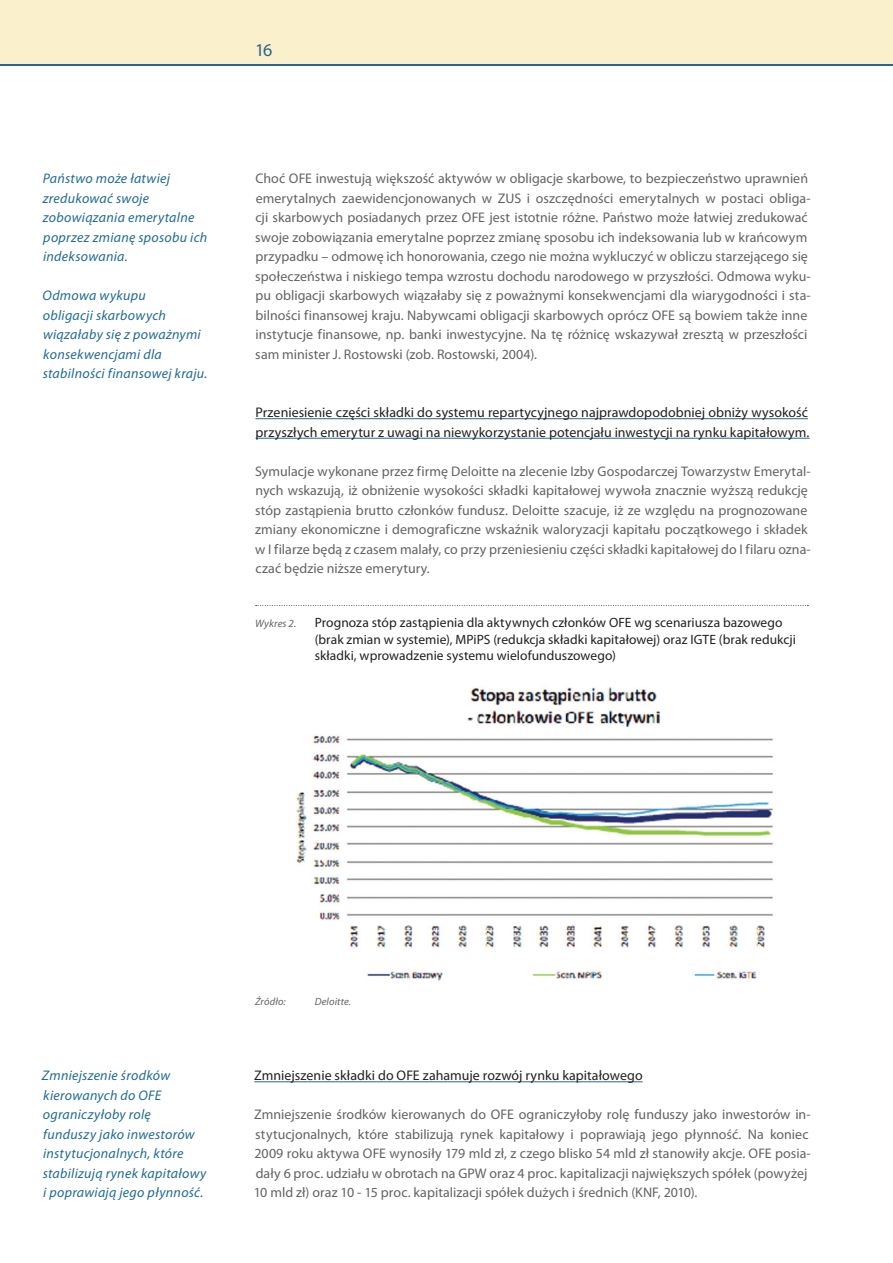
<style>
.page{position:relative;width:893px;height:1263px;background:#fff}
.page>*{position:absolute;margin:0;border:0;box-sizing:border-box;transform-origin:0 0}
.t1{font:18px "Myriad Pro";color:#2b658b}
.t2{font:13.95px/19.5px "Myriad Pro";letter-spacing:.005em;color:#636366}
.wyrzutka{font:italic 13.95px/19.5px "Myriad Pro";letter-spacing:.02em;color:#206a94}
.podpodtytul{font:13.95px/19.5px "Myriad Pro";letter-spacing:.005em;color:#231f20}
.rys_tytul{font:13.5px/16.5px "Myriad Pro";letter-spacing:.005em;color:#231f20}
.rys_tytul-2{font:italic 10.8px "Myriad Pro";letter-spacing:.01em;color:#636366}
.zrodlo{font:italic 10.5px "Myriad Pro";letter-spacing:.01em;color:#636366}
</style>
<div class="page">
<div style="left:0;top:0;width:893px;height:66px;background:#2b658b"></div>
<div style="left:0;top:0;width:893px;height:64px;background:#faf0cc"></div>
<hr style="left:255px;top:418px;width:553px;height:1px;background:#2b658b">
<hr style="left:256px;top:438px;width:554px;height:1px;background:#2b658b">
<hr style="left:254px;top:1081px;width:389px;height:1px;background:#2b658b">
<img style="left:296px;top:687px;width:477px;height:294px">
<svg style="left:256px;top:605px;width:552px;height:1px"></svg>
<p class="wyrzutka" style="left:43px;top:169px;width:166px">Państwo może łatwiej zredukować swoje zobowiązania emerytalne poprzez zmianę sposobu ich indeksowania.</p>
<p class="wyrzutka" style="left:43px;top:286px;width:166px">Odmowa wykupu<br>obligacji skarbowych wiązałaby się z poważnymi konsekwencjami dla stabilności finansowej kraju.</p>
<p class="t1" style="left:255px;top:39px;width:19px">16</p>
<p class="t2" style="left:255px;top:169px;width:557px">Choć OFE inwestują większość aktywów w obligacje skarbowe, to bezpieczeństwo uprawnień emerytalnych zaewidencjonowanych w ZUS i oszczędności emerytalnych w postaci obliga&shy;cji skarbowych posiadanych przez OFE jest istotnie różne. Państwo może łatwiej zredukować swoje zobowiązania emerytalne poprzez zmianę sposobu ich indeksowania lub w krańcowym przypadku – odmowę ich honorowania, czego nie można wykluczyć w obliczu starzejącego się społeczeństwa i niskiego tempa wzrostu dochodu narodowego w przyszłości. Odmowa wyku&shy;pu obligacji skarbowych wiązałaby się z poważnymi konsekwencjami dla wiarygodności i sta&shy;bilności finansowej kraju. Nabywcami obligacji skarbowych oprócz OFE są bowiem także inne instytucje finansowe, np. banki inwestycyjne. Na tę różnicę wskazywał zresztą w przeszłości sam minister J. Rostowski (zob. Rostowski, 2004).</p>
<p class="podpodtytul" style="left:255px;top:403px;width:556px">Przeniesienie części składki do systemu repartycyjnego najprawdopodobniej obniży wysokość przyszłych emerytur z uwagi na niewykorzystanie potencjału inwestycji na rynku kapitałowym.</p>
<p class="t2" style="left:255px;top:461px;width:557px">Symulacje wykonane przez firmę Deloitte na zlecenie Izby Gospodarczej Towarzystw Emerytal&shy;nych wskazują, iż obniżenie wysokości składki kapitałowej wywoła znacznie wyższą redukcję stóp zastąpienia brutto członków fundusz. Deloitte szacuje, iż ze względu na prognozowane zmiany ekonomiczne i demograficzne wskaźnik waloryzacji kapitału początkowego i składek w I filarze będą z czasem malały, co przy przeniesieniu części składki kapitałowej do I filaru ozna&shy;czać będzie niższe emerytury.</p>
<p class="rys_tytul-2" style="left:255px;top:617px;width:43px">Wykres 2.</p>
<p class="rys_tytul" style="left:315px;top:614px;width:483px">Prognoza stóp zastąpienia dla aktywnych członków OFE wg scenariusza bazowego (brak zmian w systemie), MPiPS (redukcja składki kapitałowej) oraz IGTE (brak redukcji składki, wprowadzenie systemu wielofunduszowego)</p>
<p class="wyrzutka" style="left:42px;top:1066px;width:166px">Zmniejszenie środków kierowanych do OFE ograniczyłoby rolę funduszy jako inwestorów instytucjonalnych, które stabilizują rynek kapitałowy i poprawiają jego płynność.</p>
<p class="zrodlo" style="left:255px;top:995px;width:32px">Źródło:</p>
<p class="zrodlo" style="left:315px;top:995px;width:38px">Deloitte.</p>
<p class="podpodtytul" style="left:254px;top:1066px;width:390px">Zmniejszenie składki do OFE zahamuje rozwój rynku kapitałowego</p>
<p class="t2" style="left:254px;top:1105px;width:559px">Zmniejszenie środków kierowanych do OFE ograniczyłoby rolę funduszy jako inwestorów in&shy;stytucjonalnych, które stabilizują rynek kapitałowy i poprawiają jego płynność. Na koniec 2009 roku aktywa OFE wynosiły 179 mld zł, z czego blisko 54 mld zł stanowiły akcje. OFE posia&shy;dały 6 proc. udziału w obrotach na GPW oraz 4 proc. kapitalizacji największych spółek (powyżej 10 mld zł) oraz 10 - 15 proc. kapitalizacji spółek dużych i średnich (KNF, 2010).</p>
</div>
